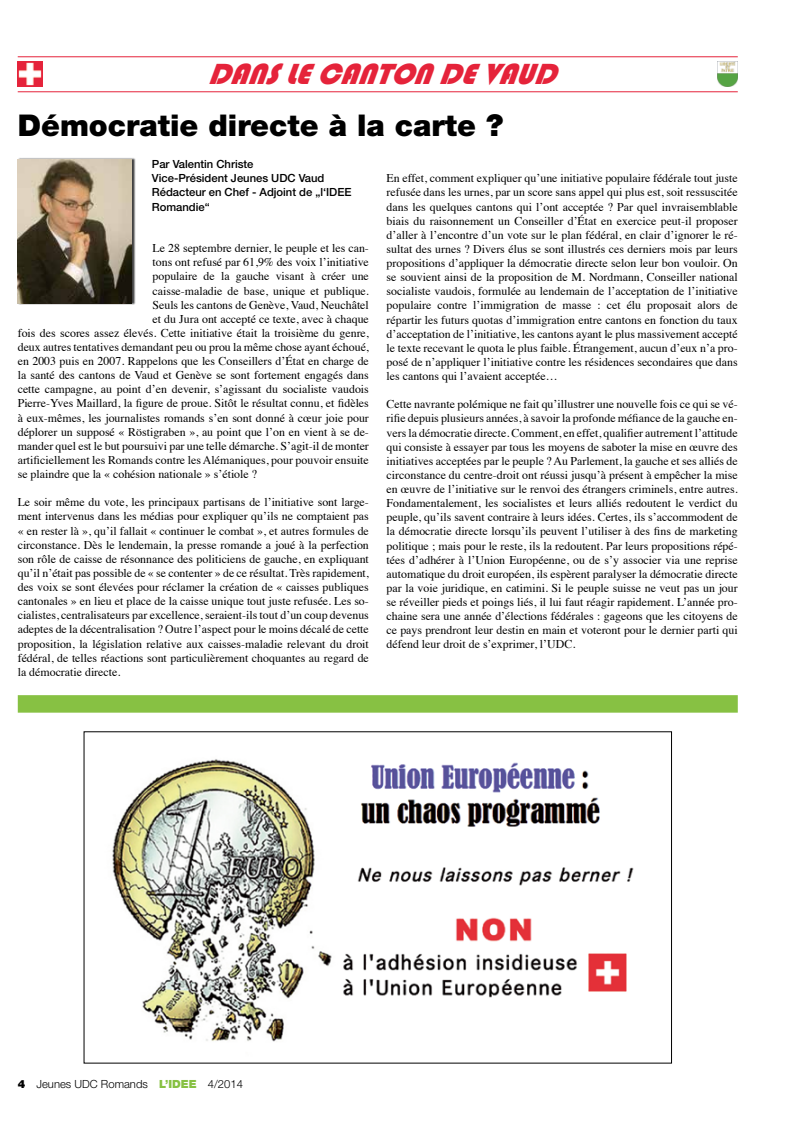
<style>
.page{position:relative;width:791px;height:1134px;background:#fff}
.page>*{position:absolute;margin:0;border:0;box-sizing:border-box;transform-origin:0 0}
.t1{font:900 30px "Helvetica Neue";color:#000}
.t2{font:italic 30px "Bauhaus 93";color:#e5233a}
.t3{font:11.88px/14.1px "Times";color:#000;text-align:justify}
.t4{font:500 11.25px/14.1px "Helvetica Neue";color:#000}
.t5{font:300 11.25px "Helvetica Neue";color:#000}
.s1{font-weight:900}
.s2{font-weight:900;color:#87c143}
</style>
<div class="page">
<hr style="left:18px;top:56px;width:719px;height:1px;background:#e5233a">
<hr style="left:18px;top:91px;width:719px;height:1px;background:#e5233a">
<img style="left:18px;top:62px;width:25px;height:25px">
<div style="left:18px;top:695px;width:719px;height:18px;background:#87c143"></div>
<img style="left:717px;top:62px;width:20px;height:25px">
<div style="left:18px;top:158px;width:117px;height:147px;background:#000;opacity:.75"></div>
<img style="left:18px;top:159px;width:114px;height:144px">
<img style="left:112px;top:759px;width:522px;height:283px">
<h1 class="t2" style="left:207px;top:57px;width:362px">DANSLECANTONDEVAUD</h1>
<h1 class="t1" style="left:18px;top:108px;width:487px">Démocratie directe à la carte ?</h1>
<p class="t4" style="left:152px;top:157px;width:201px">Par Valentin Christe<br>Vice-Président Jeunes UDC Vaud<br>Rédacteur en Chef - Adjoint de „l‘IDEE<br>Romandie“</p>
<p class="t3" style="left:386px;top:170px;width:352px">En effet, comment expliquer qu’une initiative populaire fédérale tout juste refusée dans les urnes, par un score sans appel qui plus est, soit ressuscitée dans les quelques cantons qui l’ont acceptée ? Par quel invraisemblable biais du raisonnement un Conseiller d’État en exercice peut-il proposer d’aller à l’encontre d’un vote sur le plan fédéral, en clair d’ignorer le ré&shy;sultat des urnes ? Divers élus se sont illustrés ces derniers mois par leurs propositions d’appliquer la démocratie directe selon leur bon vouloir. On se souvient ainsi de la proposition de M. Nordmann, Conseiller national socialiste vaudois, formulée au lendemain de l’acceptation de l’initiative populaire contre l’immigration de masse : cet élu proposait alors de répartir les futurs quotas d’immigration entre cantons en fonction du taux d’acceptation de l’initiative, les cantons ayant le plus massivement accepté le texte recevant le quota le plus faible. Étrangement, aucun d’eux n’a pro&shy;posé de n’appliquer l’initiative contre les résidences secondaires que dans les cantons qui l’avaient acceptée…</p>
<p class="t3" style="left:386px;top:396px;width:352px">Cette navrante polémique ne fait qu’illustrer une nouvelle fois ce qui se vé&shy;rifie depuis plusieurs années, à savoir la profonde méfiance de la gauche en&shy;vers la démocratie directe. Comment, en effet, qualifier autrement l’attitude qui consiste à essayer par tous les moyens de saboter la mise en œuvre des initiatives acceptées par le peuple ? Au Parlement, la gauche et ses alliés de circonstance du centre-droit ont réussi jusqu’à présent à empêcher la mise en œuvre de l’initiative sur le renvoi des étrangers criminels, entre autres.<br>Fondamentalement, les socialistes et leurs alliés redoutent le verdict du peuple, qu’ils savent contraire à leurs idées. Certes, ils s’accommodent de la démocratie directe lorsqu’ils peuvent l’utiliser à des fins de marketing politique ; mais pour le reste, ils la redoutent. Par leurs propositions répé&shy;tées d’adhérer à l’Union Européenne, ou de s’y associer via une reprise automatique du droit européen, ils espèrent paralyser la démocratie directe par la voie juridique, en catimini. Si le peuple suisse ne veut pas un jour se réveiller pieds et poings liés, il lui faut réagir rapidement. L’année pro&shy;chaine sera une année d’élections fédérales : gageons que les citoyens de ce pays prendront leur destin en main et voteront pour le dernier parti qui défend leur droit de s’exprimer, l’UDC.</p>
<p class="t3" style="left:152px;top:240px;width:218px">Le 28 septembre dernier, le peuple et les can-</p>
<p class="t3" style="left:152px;top:254px;width:218px">tons ont refusé par 61,9% des voix l’initiative</p>
<p class="t3" style="left:152px;top:268px;width:218px">populaire de la gauche visant à créer une</p>
<p class="t3" style="left:152px;top:282px;width:218px">caisse-maladie de base, unique et publique.</p>
<p class="t3" style="left:152px;top:297px;width:218px">Seuls les cantons de Genève, Vaud, Neuchâtel</p>
<p class="t3" style="left:152px;top:311px;width:218px">et du Jura ont accepté ce texte, avec à chaque</p>
<p class="t3" style="left:18px;top:325px;width:352px">fois des scores assez élevés. Cette initiative était la troisième du genre,</p>
<p class="t3" style="left:18px;top:339px;width:352px">deux autres tentatives demandant peu ou prou la même chose ayant échoué,</p>
<p class="t3" style="left:18px;top:353px;width:352px">en 2003 puis en 2007. Rappelons que les Conseillers d’État en charge de</p>
<p class="t3" style="left:18px;top:367px;width:352px">la santé des cantons de Vaud et Genève se sont fortement engagés dans</p>
<p class="t3" style="left:18px;top:381px;width:352px">cette campagne, au point d’en devenir, s’agissant du socialiste vaudois</p>
<p class="t3" style="left:18px;top:395px;width:352px">Pierre-Yves Maillard, la figure de proue. Sitôt le résultat connu, et fidèles</p>
<p class="t3" style="left:18px;top:409px;width:352px">à eux-mêmes, les journalistes romands s’en sont donné à cœur joie pour</p>
<p class="t3" style="left:18px;top:424px;width:352px">déplorer un supposé « Röstigraben », au point que l’on en vient à se de-</p>
<p class="t3" style="left:18px;top:438px;width:352px">mander quel est le but poursuivi par une telle démarche. S’agit-il de monter</p>
<p class="t3" style="left:18px;top:452px;width:352px">artificiellement les Romands contre les Alémaniques, pour pouvoir ensuite</p>
<p class="t3" style="left:18px;top:466px;width:241px">se plaindre que la « cohésion nationale » s’étiole ?</p>
<p class="t3" style="left:18px;top:494px;width:352px">Le soir même du vote, les principaux partisans de l’initiative sont large&shy;ment intervenus dans les médias pour expliquer qu’ils ne comptaient pas « en rester là », qu’il fallait « continuer le combat », et autres formules de circonstance. Dès le lendemain, la presse romande a joué à la perfection son rôle de caisse de résonnance des politiciens de gauche, en expliquant qu’il n’était pas possible de « se contenter » de ce résultat. Très rapidement, des voix se sont élevées pour réclamer la création de « caisses publiques cantonales » en lieu et place de la caisse unique tout juste refusée. Les so&shy;cialistes, centralisateurs par excellence, seraient-ils tout d’un coup devenus adeptes de la décentralisation ? Outre l’aspect pour le moins décalé de cette proposition, la législation relative aux caisses-maladie relevant du droit fédéral, de telles réactions sont particulièrement choquantes au regard de la démocratie directe.</p>
<p class="t5" style="left:18px;top:1077px;width:227px"><span class="s1">4</span> Jeunes UDC Romands <span class="s2">L’IDEE</span> 4/2014</p>
</div>
